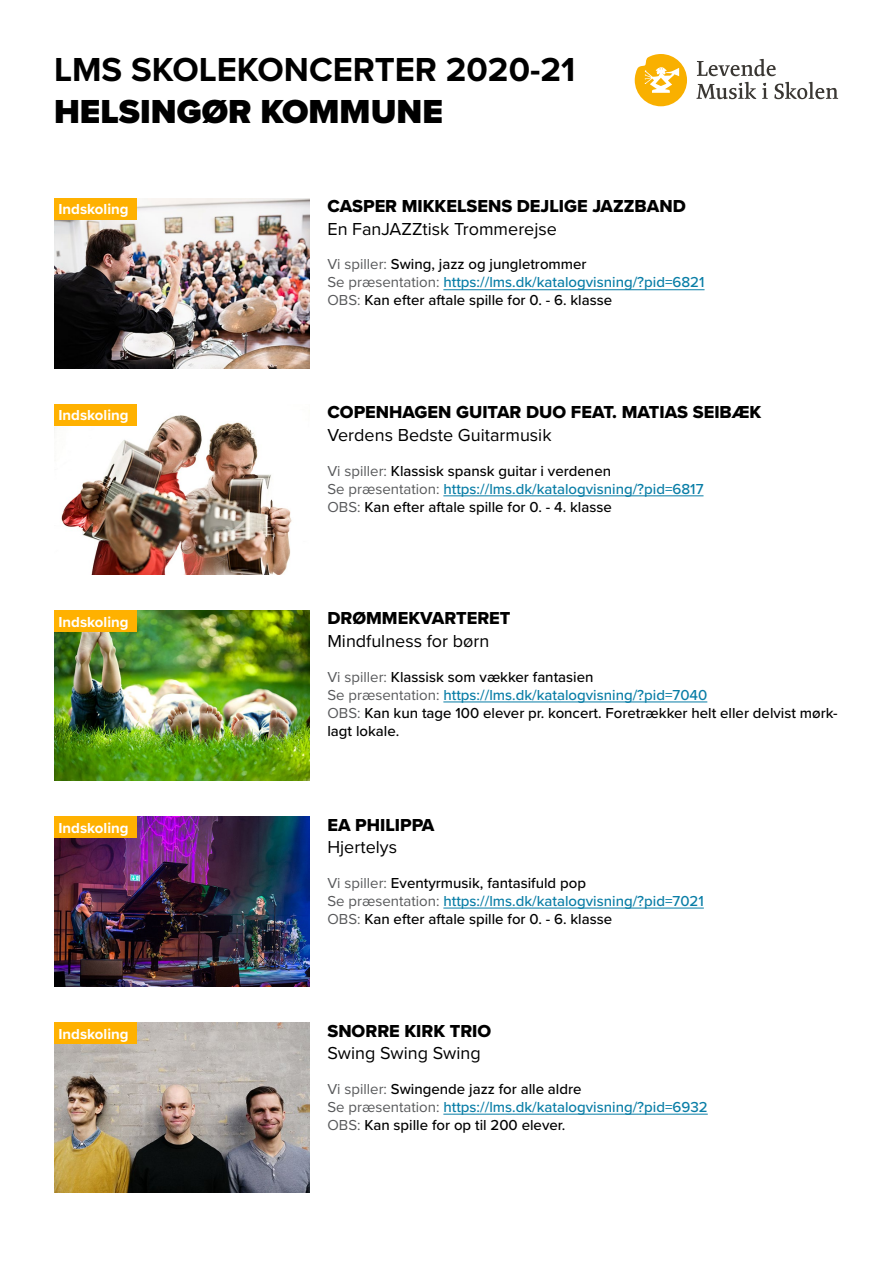
<style>
.page{position:relative;width:893px;height:1263px;background:#fff}
.page>*{position:absolute;margin:0;border:0;box-sizing:border-box;transform-origin:0 0}
.t1{font:700 34.5px "Proxima Nova";color:#000}
.t2{font:900 34.5px "Proxima Nova";color:#000}
.t3{font:18px "Proxima Nova Extrabld";color:#000}
.t4{font:18px "Proxima Nova";color:#000}
.t5{font:500 15px/18px "Proxima Nova";color:#000}
.t6{font:700 15px "Proxima Nova";color:#fff}
.s1{font-weight:400;color:#58595b}
.s2{color:#087da6}
</style>
<div class="page">
<svg style="left:697px;top:59px;width:79px;height:17px"></svg>
<svg style="left:696px;top:82px;width:60px;height:17px"></svg>
<svg style="left:762px;top:83px;width:6px;height:16px"></svg>
<svg style="left:774px;top:82px;width:64px;height:17px"></svg>
<svg style="left:635px;top:54px;width:52px;height:52px"></svg>
<img style="left:54px;top:198px;width:255px;height:170px">
<div style="left:54px;top:198px;width:82px;height:21px;background:#ffb100"></div>
<hr style="left:443px;top:289px;width:261px;height:1px;background:#087da6">
<img style="left:54px;top:404px;width:238px;height:170px">
<div style="left:54px;top:404px;width:82px;height:21px;background:#ffb100"></div>
<hr style="left:443px;top:495px;width:260px;height:1px;background:#087da6">
<img style="left:54px;top:610px;width:255px;height:170px">
<div style="left:54px;top:610px;width:82px;height:21px;background:#ffb100"></div>
<hr style="left:443px;top:701px;width:264px;height:1px;background:#087da6">
<img style="left:54px;top:816px;width:255px;height:170px">
<div style="left:54px;top:816px;width:82px;height:21px;background:#ffb100"></div>
<hr style="left:443px;top:907px;width:261px;height:1px;background:#087da6">
<img style="left:54px;top:1022px;width:255px;height:170px">
<div style="left:54px;top:1023px;width:82px;height:21px;background:#ffb100"></div>
<hr style="left:443px;top:1114px;width:265px;height:1px;background:#087da6">
<h1 class="t1" style="left:54px;top:44px;width:523px">LMS SKOLEKONCERTER 2020-21</h1>
<h1 class="t2" style="left:54px;top:85px;width:390px">HELSINGØR KOMMUNE</h1>
<p class="t6" style="left:58px;top:198px;width:72px">Indskoling</p>
<p class="t3" style="left:327px;top:193px;width:360px">CASPER MIKKELSENS DEJLIGE JAZZBAND</p>
<p class="t4" style="left:327px;top:215px;width:231px">En FanJAZZtisk Trommerejse</p>
<p class="t5" style="left:327px;top:255px;width:379px"><span class="s1">Vi spiller:</span> Swing, jazz og jungletrommer<br><span class="s1">Se præsentation:</span> <span class="s2">https://lms.dk/katalogvisning/?pid=6821<br></span><span class="s1">OBS:</span> Kan efter aftale spille for 0. - 6. klasse</p>
<p class="t6" style="left:58px;top:404px;width:72px">Indskoling</p>
<p class="t3" style="left:327px;top:399px;width:435px">COPENHAGEN GUITAR DUO FEAT. MATIAS SEIBÆK</p>
<p class="t4" style="left:327px;top:421px;width:226px">Verdens Bedste Guitarmusik</p>
<p class="t5" style="left:327px;top:461px;width:378px"><span class="s1">Vi spiller:</span> Klassisk spansk guitar i verdenen<br><span class="s1">Se præsentation:</span> <span class="s2">https://lms.dk/katalogvisning/?pid=6817<br></span><span class="s1">OBS:</span> Kan efter aftale spille for 0. - 4. klasse</p>
<p class="t6" style="left:58px;top:610px;width:72px">Indskoling</p>
<p class="t3" style="left:327px;top:605px;width:185px">DRØMMEKVARTERET</p>
<p class="t4" style="left:327px;top:627px;width:163px">Mindfulness for børn</p>
<p class="t5" style="left:327px;top:667px;width:512px"><span class="s1">Vi spiller:</span> Klassisk som vækker fantasien<br><span class="s1">Se præsentation:</span> <span class="s2">https://lms.dk/katalogvisning/?pid=7040<br></span><span class="s1">OBS:</span> Kan kun tage 100 elever pr. koncert. Foretrækker helt eller delvist mørk&shy;lagt lokale.</p>
<p class="t6" style="left:58px;top:816px;width:72px">Indskoling</p>
<p class="t3" style="left:327px;top:811px;width:109px">EA PHILIPPA</p>
<p class="t4" style="left:327px;top:834px;width:71px">Hjertelys</p>
<p class="t5" style="left:327px;top:873px;width:378px"><span class="s1">Vi spiller:</span> Eventyrmusik, fantasifuld pop<br><span class="s1">Se præsentation:</span> <span class="s2">https://lms.dk/katalogvisning/?pid=7021<br></span><span class="s1">OBS:</span> Kan efter aftale spille for 0. - 6. klasse</p>
<p class="t6" style="left:58px;top:1022px;width:72px">Indskoling</p>
<p class="t3" style="left:327px;top:1017px;width:165px">SNORRE KIRK TRIO</p>
<p class="t4" style="left:327px;top:1040px;width:155px">Swing Swing Swing</p>
<p class="t5" style="left:327px;top:1079px;width:382px"><span class="s1">Vi spiller:</span> Swingende jazz for alle aldre<br><span class="s1">Se præsentation:</span> <span class="s2">https://lms.dk/katalogvisning/?pid=6932<br></span><span class="s1">OBS:</span> Kan spille for op til 200 elever.</p>
</div>
